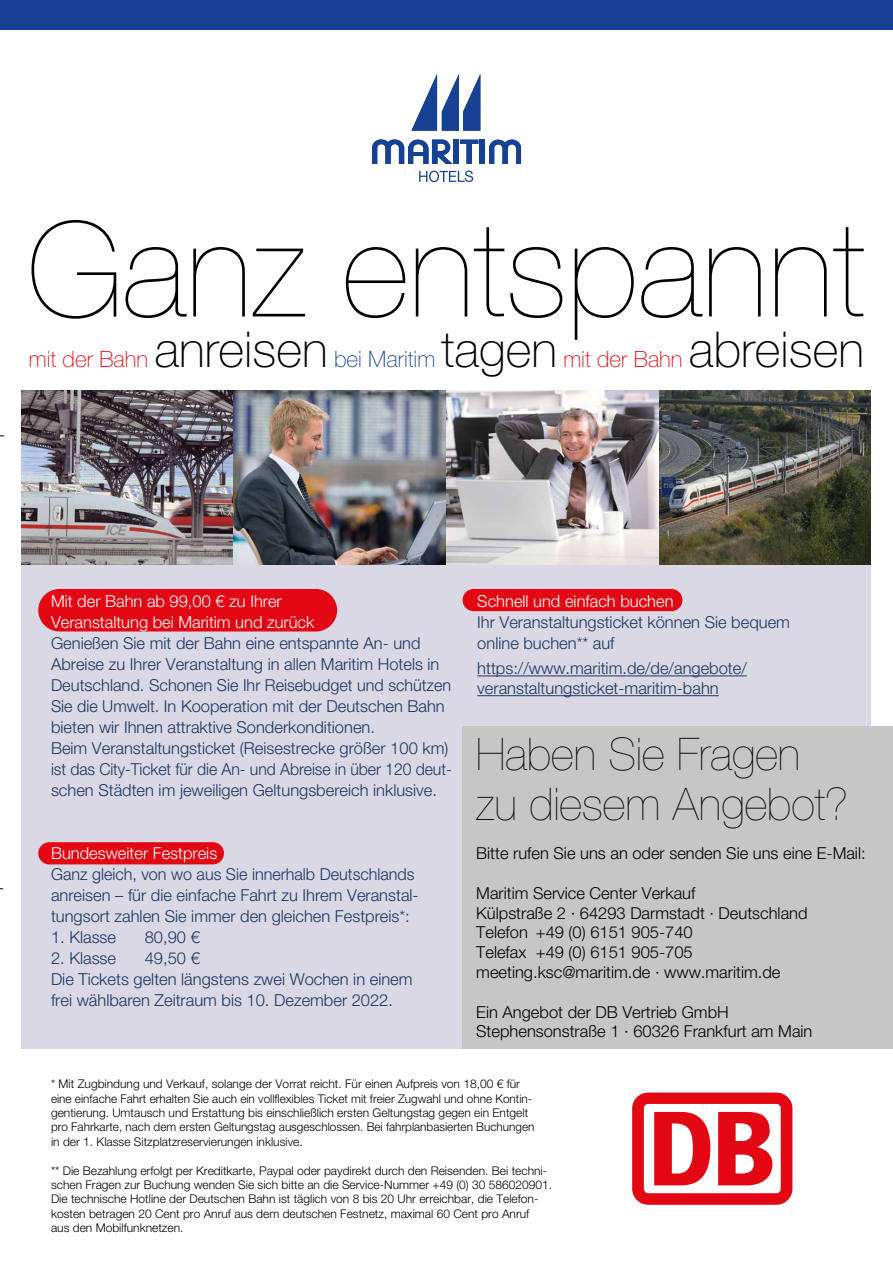
<style>
.page{position:relative;width:893px;height:1263px;background:#fff}
.page>*{position:absolute;margin:0;border:0;box-sizing:border-box;transform-origin:0 0}
.t1{font:200 132px "Helvetica Neue LT Pro";color:#000}
.t2{font:100 49.5px "Helvetica Neue LT Pro";color:#000}
.t3{font:200 45px/49.5px "Helvetica Neue LT Pro";color:#000}
.t4{font:300 16.5px/21px "Helvetica Neue LT Pro";color:#1c3663}
.t5{font:300 16.5px/19.8px "Helvetica Neue LT Pro";color:#000}
.t6{font:300 16.5px/21px "Helvetica Neue LT Pro";color:#fff}
.t7{font:300 12px/14.4px "Helvetica Neue LT Pro";color:#000}
.s1{font-size:22.5px;color:#e30613}
.s2{font-size:22.5px;color:#164194}
</style>
<div class="page">
<div style="left:21px;top:564px;width:850px;height:484px;background:#d9d8e4"></div>
<div style="left:0;top:0;width:893px;height:30px;background:#164194"></div>
<svg style="left:411px;top:74px;width:69px;height:57px"></svg>
<svg style="left:489px;top:140px;width:32px;height:24px"></svg>
<div style="left:453px;top:140px;width:6px;height:24px;background:#164194"></div>
<svg style="left:460px;top:140px;width:18px;height:24px"></svg>
<div style="left:480px;top:140px;width:5px;height:24px;background:#164194"></div>
<svg style="left:372px;top:139px;width:81px;height:25px"></svg>
<svg style="left:419px;top:171px;width:54px;height:11px"></svg>
<div style="left:632px;top:1092px;width:160px;height:113px;background:#e30613;border-radius:16px"></div>
<div style="left:644px;top:1104px;width:137px;height:89px;background:#fff;border-radius:4px"></div>
<svg style="left:718px;top:1112px;width:54px;height:73px"></svg>
<svg style="left:654px;top:1112px;width:56px;height:73px"></svg>
<div style="left:38px;top:842px;width:186px;height:22px;background:#e30613;border-radius:11px"></div>
<div style="left:463px;top:589px;width:219px;height:22px;background:#e30613;border-radius:11px"></div>
<div style="left:38px;top:589px;width:299px;height:42px;background:#e30613;border-radius:21px"></div>
<div style="left:463px;top:726px;width:430px;height:322px;background:#c6c6c6"></div>
<img style="left:21px;top:390px;width:850px;height:174px">
<img style="left:234px;top:390px;width:212px;height:174px">
<img style="left:446px;top:390px;width:213px;height:174px">
<hr style="left:477px;top:675px;width:270px;height:1px;background:#1c3663">
<hr style="left:477px;top:695px;width:242px;height:1px;background:#1c3663">
<h1 class="t1" style="left:27px;top:193px;width:840px">Ganz entspannt</h1>
<h2 class="t2" style="left:29px;top:320px;width:837px"><span class="s1">mit der Bahn</span> anreisen <span class="s2">bei Maritim</span> tagen <span class="s1">mit der Bahn</span> abreisen</h2>
<p class="t6" style="left:477px;top:590px;width:198px">Schnell und einfach buchen</p>
<p class="t4" style="left:477px;top:611px;width:314px">Ihr Veranstaltungsticket können Sie bequem online buchen** auf</p>
<p class="t6" style="left:51px;top:590px;width:265px">Mit der Bahn ab 99,00 € zu Ihrer<br>Veranstaltung bei Maritim und zurück</p>
<p class="t4" style="left:51px;top:632px;width:402px">Genießen Sie mit der Bahn eine entspannte An- und Abreise zu Ihrer Veranstaltung in allen Maritim Hotels in Deutschland. Schonen Sie Ihr Reisebudget und schützen Sie die Umwelt. In Kooperation mit der Deutschen Bahn bieten wir Ihnen attraktive Sonderkonditionen.<br>Beim Veranstaltungsticket (Reisestrecke größer 100 km) ist das City-Ticket für die An- und Abreise in über 120 deut&shy;schen Städten im jeweiligen Geltungsbereich inklusive.</p>
<p class="t4" style="left:477px;top:658px;width:271px;line-height:19.8px">https://www.maritim.de/de/angebote/ veranstaltungsticket-maritim-bahn</p>
<h3 class="t3" style="left:476px;top:729px;width:373px">Haben Sie Fragen zu diesem Angebot?</h3>
<p class="t5" style="left:476px;top:843px;width:391px">Bitte rufen Sie uns an oder senden Sie uns eine E-Mail:</p>
<p class="t5" style="left:476px;top:883px;width:333px">Maritim Service Center Verkauf<br>Külpstraße 2 · 64293 Darmstadt · Deutschland Telefon +49 (0) 6151 905-740<br>Telefax +49 (0) 6151 905-705 meeting.ksc@maritim.de · www.maritim.de</p>
<p class="t5" style="left:476px;top:1001px;width:338px">Ein Angebot der DB Vertrieb GmbH<br>Stephensonstraße 1 · 60326 Frankfurt am Main</p>
<p class="t7" style="left:51px;top:1076px;width:485px">* Mit Zugbindung und Verkauf, solange der Vorrat reicht. Für einen Aufpreis von 18,00 € für eine einfache Fahrt erhalten Sie auch ein vollflexibles Ticket mit freier Zugwahl und ohne Kontin&shy;gentierung. Umtausch und Erstattung bis einschließlich ersten Geltungstag gegen ein Entgelt pro Fahrkarte, nach dem ersten Geltungstag ausgeschlossen. Bei fahrplanbasierten Buchungen in der 1. Klasse Sitzplatzreservierungen inklusive.</p>
<p class="t7" style="left:51px;top:1163px;width:503px">** Die Bezahlung erfolgt per Kreditkarte, Paypal oder paydirekt durch den Reisenden. Bei techni&shy;schen Fragen zur Buchung wenden Sie sich bitte an die Service-Nummer +49 (0) 30 586020901.<br>Die technische Hotline der Deutschen Bahn ist täglich von 8 bis 20 Uhr erreichbar, die Telefon&shy;kosten betragen 20 Cent pro Anruf aus dem deutschen Festnetz, maximal 60 Cent pro Anruf<br>aus den Mobilfunknetzen.</p>
<p class="t6" style="left:51px;top:842px;width:168px">Bundesweiter Festpreis</p>
<p class="t4" style="left:51px;top:863px;width:369px">Ganz gleich, von wo aus Sie innerhalb Deutschlands anreisen – für die einfache Fahrt zu Ihrem Veranstal&shy;tungsort zahlen Sie immer den gleichen Festpreis*:</p>
<p class="t4" style="left:51px;top:926px;width:67px">1. Klasse</p>
<p class="t4" style="left:145px;top:926px;width:57px">80,90 €</p>
<p class="t4" style="left:51px;top:947px;width:67px">2. Klasse</p>
<p class="t4" style="left:51px;top:947px;width:363px;text-indent:94px">49,50 €<br>Die Tickets gelten längstens zwei Wochen in einem frei wählbaren Zeitraum bis 10. Dezember 2022.</p>
</div>
